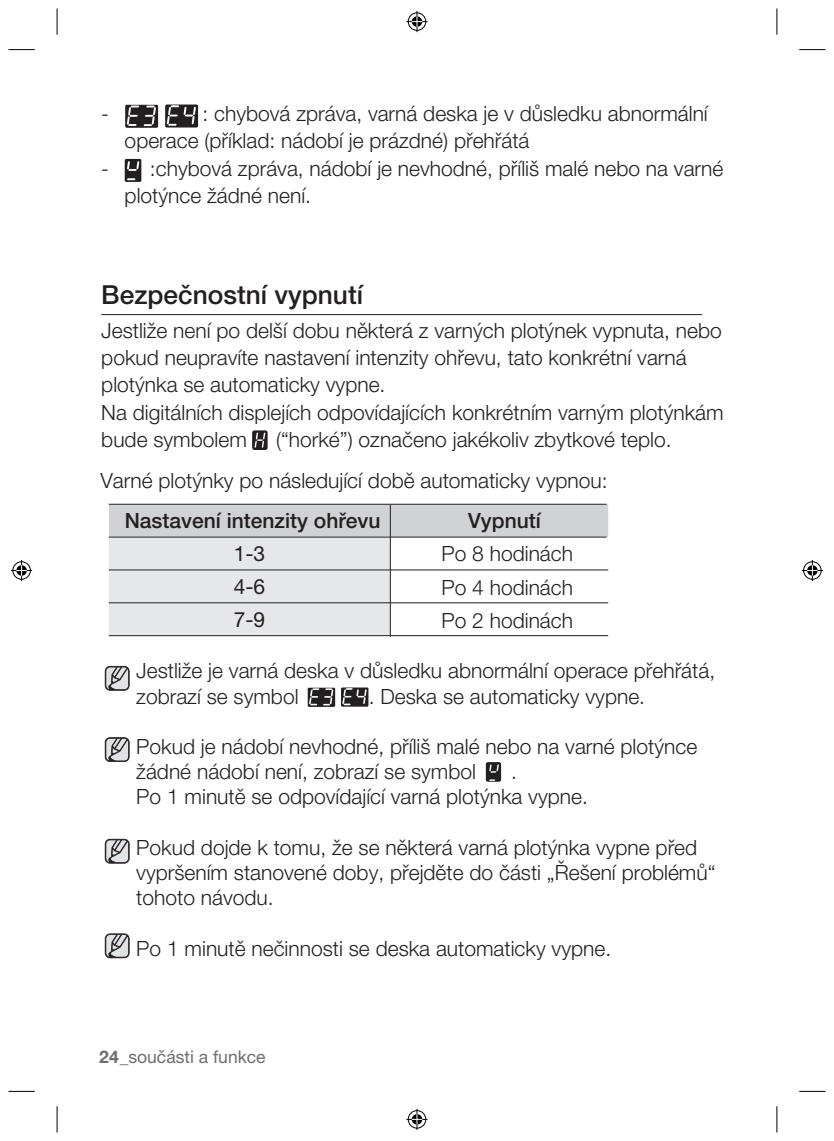
<style>
.page{position:relative;width:834px;height:1141px;background:#fff}
.page>*{position:absolute;margin:0;border:0;box-sizing:border-box;transform-origin:0 0}
.t1{font:500 26.25px "Helvetica Neue LT Pro";color:#231f20}
.t2{font:300 21px/27.3px "Helvetica Neue LT Pro";color:#231f20}
.t3{font:500 21px "Helvetica Neue LT Pro";color:#231f20}
.t4{font:21px/32.9px "Helvetica Neue LT Pro";color:#231f20}
.t5{font:17.5px "Helvetica Neue LT Pro";color:#6c6d70}
.s1{font-weight:700}
</style>
<div class="page">
<svg style="left:776px;top:1106px;width:1px;height:26px"></svg>
<svg style="left:776px;top:8px;width:1px;height:27px"></svg>
<svg style="left:57px;top:1106px;width:1px;height:26px"></svg>
<svg style="left:57px;top:8px;width:1px;height:27px"></svg>
<svg style="left:799px;top:1091px;width:26px;height:1px"></svg>
<svg style="left:8px;top:1091px;width:27px;height:1px"></svg>
<svg style="left:799px;top:49px;width:26px;height:1px"></svg>
<svg style="left:8px;top:49px;width:27px;height:1px"></svg>
<svg style="left:406px;top:11px;width:21px;height:21px"></svg>
<svg style="left:406px;top:1109px;width:21px;height:21px"></svg>
<svg style="left:11px;top:560px;width:21px;height:21px"></svg>
<svg style="left:801px;top:560px;width:21px;height:21px"></svg>
<div style="left:125px;top:159px;width:16px;height:23px;background:#231f20;border-radius:2px"></div>
<svg style="left:127px;top:178px;width:8px;height:2px"></svg>
<svg style="left:127px;top:161px;width:12px;height:10px"></svg>
<div style="left:165px;top:105px;width:33px;height:23px;background:#231f20;border-radius:2px"></div>
<svg style="left:167px;top:105px;width:29px;height:21px"></svg>
<div style="left:125px;top:105px;width:33px;height:23px;background:#231f20;border-radius:2px"></div>
<svg style="left:127px;top:106px;width:29px;height:20px"></svg>
<hr style="left:101px;top:314px;width:600px;height:1px;background:#231f20">
<svg style="left:252px;top:430px;width:16px;height:20px"></svg>
<svg style="left:109px;top:504px;width:499px;height:131px"></svg>
<hr style="left:109px;top:504px;width:497px;height:1px;background:#231f20">
<hr style="left:109px;top:537px;width:497px;height:1px;background:#231f20">
<hr style="left:390px;top:504px;width:1px;height:133px;background:#231f20">
<hr style="left:109px;top:570px;width:499px;height:1px;background:#231f20">
<hr style="left:109px;top:602px;width:499px;height:1px;background:#231f20">
<hr style="left:109px;top:635px;width:499px;height:1px;background:#231f20">
<svg style="left:485px;top:762px;width:16px;height:20px"></svg>
<svg style="left:105px;top:666px;width:25px;height:25px"></svg>
<svg style="left:105px;top:737px;width:25px;height:25px"></svg>
<svg style="left:341px;top:687px;width:27px;height:20px"></svg>
<svg style="left:342px;top:688px;width:24px;height:17px"></svg>
<svg style="left:308px;top:688px;width:27px;height:19px"></svg>
<svg style="left:309px;top:688px;width:24px;height:17px"></svg>
<svg style="left:105px;top:933px;width:25px;height:25px"></svg>
<svg style="left:105px;top:839px;width:25px;height:25px"></svg>
<p class="t2" style="left:101px;top:99px;width:9px">-</p>
<p class="t2" style="left:125px;top:99px;width:584px;text-indent:78px">: chybová zpráva, varná deska je v důsledku abnormální operace (příklad: nádobí je prázdné) přehřátá</p>
<p class="t2" style="left:125px;top:154px;width:600px;text-indent:-23px">- :chybová zpráva, nádobí je nevhodné, příliš malé nebo na varné plotýnce žádné není.</p>
<p class="t1" style="left:101px;top:279px;width:263px">Bezpečnostní vypnutí</p>
<p class="t2" style="left:101px;top:316px;width:623px">Jestliže není po delší dobu některá z varných plotýnek vypnuta, nebo pokud neupravíte nastavení intenzity ohřevu, tato konkrétní varná plotýnka se automaticky vypne.<br>Na digitálních displejích odpovídajících konkrétním varným plotýnkám bude symbolem</p>
<p class="t2" style="left:100px;top:418px;width:572px;line-height:41.5px;text-indent:175px">(“horké”) označeno jakékoliv zbytkové teplo.<br>Varné plotýnky po následující době automaticky vypnou:</p>
<p class="t3" style="left:468px;top:508px;width:74px">Vypnutí</p>
<p class="t3" style="left:125px;top:508px;width:257px">Nastavení intenzity ohřevu</p>
<p class="t4" style="left:234px;top:537px;width:33px">1-3</p>
<p class="t2" style="left:441px;top:536px;width:133px;line-height:33.8px;text-align:justify">Po 8 hodinách Po 4 hodinách Po 2 hodinách</p>
<p class="t4" style="left:234px;top:570px;width:33px">4-6<br>7-9</p>
<p class="t2" style="left:136px;top:658px;width:580px;line-height:25.2px">Jestliže je varná deska v důsledku abnormální operace přehřátá, zobrazí se symbol</p>
<p class="t2" style="left:368px;top:682px;width:278px">. Deska se automaticky vypne.</p>
<p class="t2" style="left:136px;top:733px;width:562px;line-height:25.2px">Pokud je nádobí nevhodné, příliš malé nebo na varné plotýnce žádné nádobí není, zobrazí se symbol</p>
<p class="t2" style="left:136px;top:759px;width:453px;line-height:25.2px;text-indent:375px">.<br>Po 1 minutě se odpovídající varná plotýnka vypne.</p>
<p class="t2" style="left:136px;top:834px;width:580px;line-height:25.2px">Pokud dojde k tomu, že se některá varná plotýnka vypne před vypršením stanovené doby, přejděte do části „Řešení problémů“ tohoto návodu.</p>
<p class="t2" style="left:136px;top:934px;width:476px">Po 1 minutě nečinnosti se deska automaticky vypne.</p>
<p class="t5" style="left:99px;top:1046px;width:168px"><span class="s1">24</span>_součásti a funkce</p>
</div>
